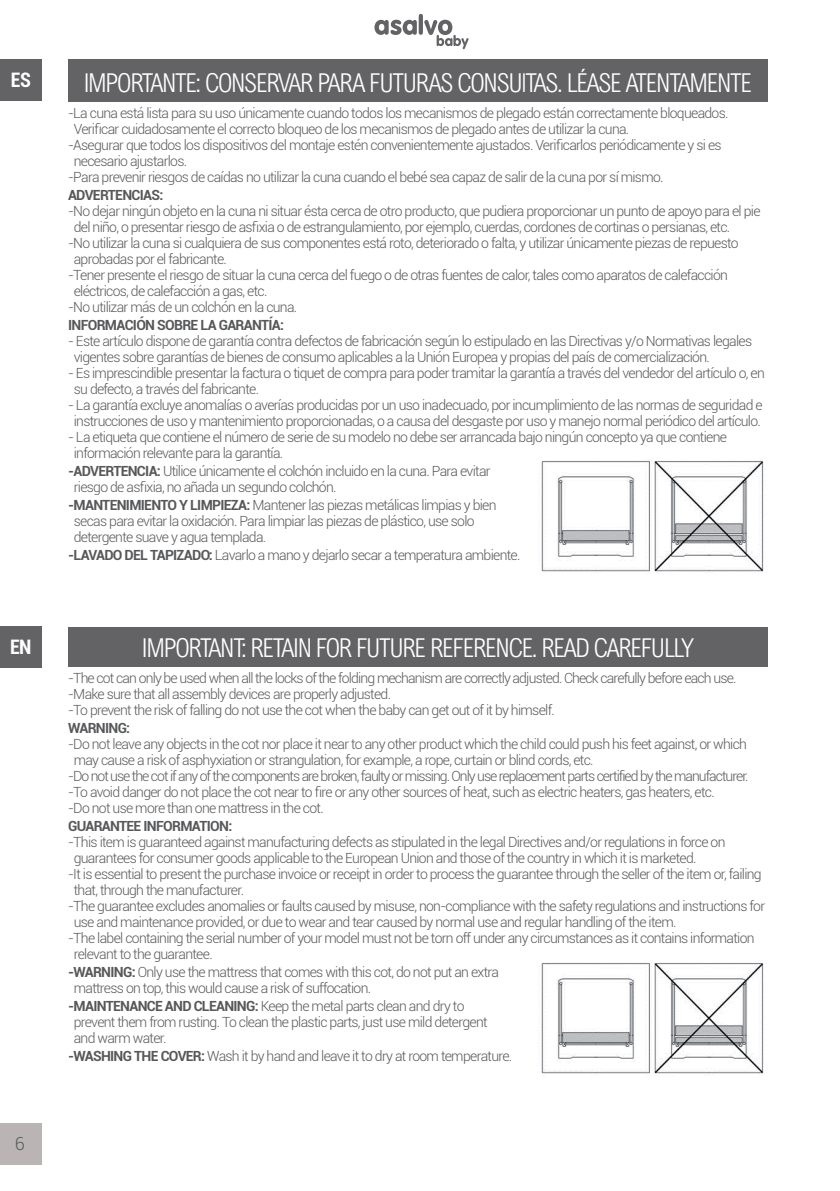
<style>
.page{position:relative;width:840px;height:1191px;background:#fff}
.page>*{position:absolute;margin:0;border:0;box-sizing:border-box;transform-origin:0 0}
.t1{font:300 26px "Arial Nova Cond";letter-spacing:-.05em;color:#fff}
.t2{font:700 condensed 20px "Roboto";color:#fff}
.t3{font:300 18px "Roboto";color:#57585a}
.t4{font:300 14px/16px "Roboto";letter-spacing:-.05em;color:#57585a}
.t5{font:300 14px "Roboto";letter-spacing:-.07em;color:#57585a}
.t6{font:700 14px "Roboto";letter-spacing:-.05em;color:#57585a}
.s1{font-weight:700}
</style>
<div class="page">
<div style="left:0;top:1123px;width:42px;height:41px;background:#bab5b4"></div>
<svg style="left:374px;top:14px;width:94px;height:35px"></svg>
<div style="left:0;top:60px;width:42px;height:41px;background:#636366"></div>
<div style="left:0;top:626px;width:42px;height:42px;background:#636366"></div>
<div style="left:68px;top:60px;width:699px;height:42px;background:#636366"></div>
<div style="left:68px;top:626px;width:699px;height:40px;background:#636366"></div>
<img style="left:541px;top:460px;width:223px;height:112px">
<img style="left:541px;top:962px;width:223px;height:112px">
<h2 class="t2" style="left:11px;top:66px;width:22px">ES</h2>
<h2 class="t2" style="left:10px;top:633px;width:23px">EN</h2>
<p class="t3" style="left:15px;top:1130px;width:11px">6</p>
<h1 class="t1" style="left:84px;top:67px;width:669px">IMPORTANTE: CONSERVAR PARA FUTURAS CONSUlTAS. LÉASE ATENTAMENTE</h1>
<p class="t4" style="left:68px;top:104px;width:661px">-La cuna está lista para su uso únicamente cuando todos los mecanismos de plegado están correctamente bloqueados.</p>
<p class="t4" style="left:74px;top:120px;width:556px">Verificar cuidadosamente el correcto bloqueo de los mecanismos de plegado antes de utilizar la cuna.</p>
<p class="t4" style="left:68px;top:136px;width:654px">-Asegurar que todos los dispositivos del montaje estén convenientemente ajustados. Verificarlos periódicamente y si es</p>
<p class="t4" style="left:74px;top:152px;width:115px">necesario ajustarlos.</p>
<p class="t4" style="left:68px;top:168px;width:596px">-Para prevenir riesgos de caídas no utilizar la cuna cuando el bebé sea capaz de salir de la cuna por sí mismo.</p>
<p class="t6" style="left:68px;top:185px;width:97px">ADVERTENCIAS:</p>
<p class="t4" style="left:68px;top:202px;width:693px">-No dejar ningún objeto en la cuna ni situar ésta cerca de otro producto, que pudiera proporcionar un punto de apoyo para el pie</p>
<p class="t4" style="left:74px;top:218px;width:657px">del niño, o presentar riesgo de asfixia o de estrangulamiento, por ejemplo, cuerdas, cordones de cortinas o persianas, etc.</p>
<p class="t4" style="left:68px;top:234px;width:671px">-No utilizar la cuna si cualquiera de sus componentes está roto, deteriorado o falta, y utilizar únicamente piezas de repuesto</p>
<p class="t4" style="left:74px;top:250px;width:154px">aprobadas por el fabricante.</p>
<p class="t4" style="left:68px;top:266px;width:661px">-Tener presente el riesgo de situar la cuna cerca del fuego o de otras fuentes de calor, tales como aparatos de calefacción</p>
<p class="t4" style="left:74px;top:282px;width:195px">eléctricos, de calefacción a gas, etc.</p>
<p class="t4" style="left:68px;top:298px;width:230px">-No utilizar más de un colchón en la cuna.</p>
<p class="t6" style="left:68px;top:315px;width:217px">INFORMACIÓN SOBRE LA GARANTÍA:</p>
<p class="t4" style="left:74px;top:332px;width:679px;text-indent:-6px">- Este artículo dispone de garantía contra defectos de fabricación según lo estipulado en las Directivas y/o Normativas legales vigentes sobre garantías de bienes de consumo aplicables a la Unión Europea y propias del país de comercialización.</p>
<p class="t4" style="left:74px;top:364px;width:692px;text-indent:-6px">- Es imprescindible presentar la factura o tiquet de compra para poder tramitar la garantía a través del vendedor del artículo o, en su defecto, a través del fabricante.</p>
<p class="t4" style="left:68px;top:396px;width:695px;text-align:center">- La garantía excluye anomalías o averías producidas por un uso inadecuado, por incumplimiento de las normas de seguridad e instrucciones de uso y mantenimiento proporcionadas, o a causa del desgaste por uso y manejo normal periódico del artículo.</p>
<p class="t4" style="left:74px;top:428px;width:654px;text-indent:-6px">- La etiqueta que contiene el número de serie de su modelo no debe ser arrancada bajo ningún concepto ya que contiene información relevante para la garantía.</p>
<p class="t4" style="left:74px;top:462px;width:418px;text-indent:-6px"><span class="s1">-ADVERTENCIA:</span> Utilice únicamente el colchón incluido en la cuna. Para evitar riesgo de asfixia, no añada un segundo colchón.</p>
<p class="t4" style="left:74px;top:496px;width:424px;text-indent:-6px"><span class="s1">-MANTENIMIENTO Y LIMPIEZA:</span> Mantener las piezas metálicas limpias y bien secas para evitar la oxidación. Para limpiar las piezas de plástico, use solo detergente suave y agua templada.</p>
<p class="t4" style="left:68px;top:546px;width:453px"><span class="s1">-LAVADO DEL TAPIZADO:</span> Lavarlo a mano y dejarlo secar a temperatura ambiente.</p>
<h1 class="t1" style="left:142px;top:632px;width:553px">IMPORTANT: RETAIN FOR FUTURE REFERENCE. READ CAREFULLY</h1>
<p class="t4" style="left:68px;top:669px;width:669px">-The cot can only be used when all the locks of the folding mechanism are correctly adjusted. Check carefully before each use. -Make sure that all assembly devices are properly adjusted.<br>-To prevent the risk of falling do not use the cot when the baby can get out of it by himself.</p>
<p class="t6" style="left:68px;top:718px;width:64px">WARNING:</p>
<p class="t4" style="left:68px;top:735px;width:680px">-Do not leave any objects in the cot nor place it near to any other product which the child could push his feet against, or which</p>
<p class="t4" style="left:74px;top:751px;width:521px">may cause a risk of asphyxiation or strangulation, for example, a rope, curtain or blind cords, etc.</p>
<p class="t5" style="left:68px;top:766px;width:681px">-Do not use the cot if any of the components are broken, faulty or missing. Only use replacement parts certified by the manufacturer.</p>
<p class="t4" style="left:68px;top:783px;width:647px">-To avoid danger do not place the cot near to fire or any other sources of heat, such as electric heaters, gas heaters, etc.</p>
<p class="t4" style="left:68px;top:799px;width:257px">-Do not use more than one mattress in the cot.</p>
<p class="t6" style="left:68px;top:816px;width:166px">GUARANTEE INFORMATION:</p>
<p class="t4" style="left:68px;top:833px;width:658px">-This item is guaranteed against manufacturing defects as stipulated in the legal Directives and/or regulations in force on</p>
<p class="t4" style="left:74px;top:849px;width:624px">guarantees for consumer goods applicable to the European Union and those of the country in which it is marketed.</p>
<p class="t4" style="left:68px;top:865px;width:694px">-It is essential to present the purchase invoice or receipt in order to process the guarantee through the seller of the item or, failing</p>
<p class="t4" style="left:74px;top:881px;width:172px">that, through the manufacturer.</p>
<p class="t4" style="left:68px;top:897px;width:698px">-The guarantee excludes anomalies or faults caused by misuse, non-compliance with the safety regulations and instructions for</p>
<p class="t4" style="left:74px;top:913px;width:604px">use and maintenance provided, or due to wear and tear caused by normal use and regular handling of the item.</p>
<p class="t4" style="left:68px;top:929px;width:687px">-The label containing the serial number of your model must not be torn off under any circumstances as it contains information</p>
<p class="t4" style="left:74px;top:945px;width:140px">relevant to the guarantee.</p>
<p class="t4" style="left:74px;top:963px;width:426px;text-indent:-6px"><span class="s1">-WARNING:</span> Only use the mattress that comes with this cot, do not put an extra mattress on top, this would cause a risk of suffocation.</p>
<p class="t4" style="left:74px;top:997px;width:415px;text-indent:-6px"><span class="s1">-MAINTENANCE AND CLEANING:</span> Keep the metal parts clean and dry to prevent them from rusting. To clean the plastic parts, just use mild detergent and warm water.</p>
<p class="t4" style="left:68px;top:1047px;width:445px"><span class="s1">-WASHING THE COVER:</span> Wash it by hand and leave it to dry at room temperature.</p>
</div>
